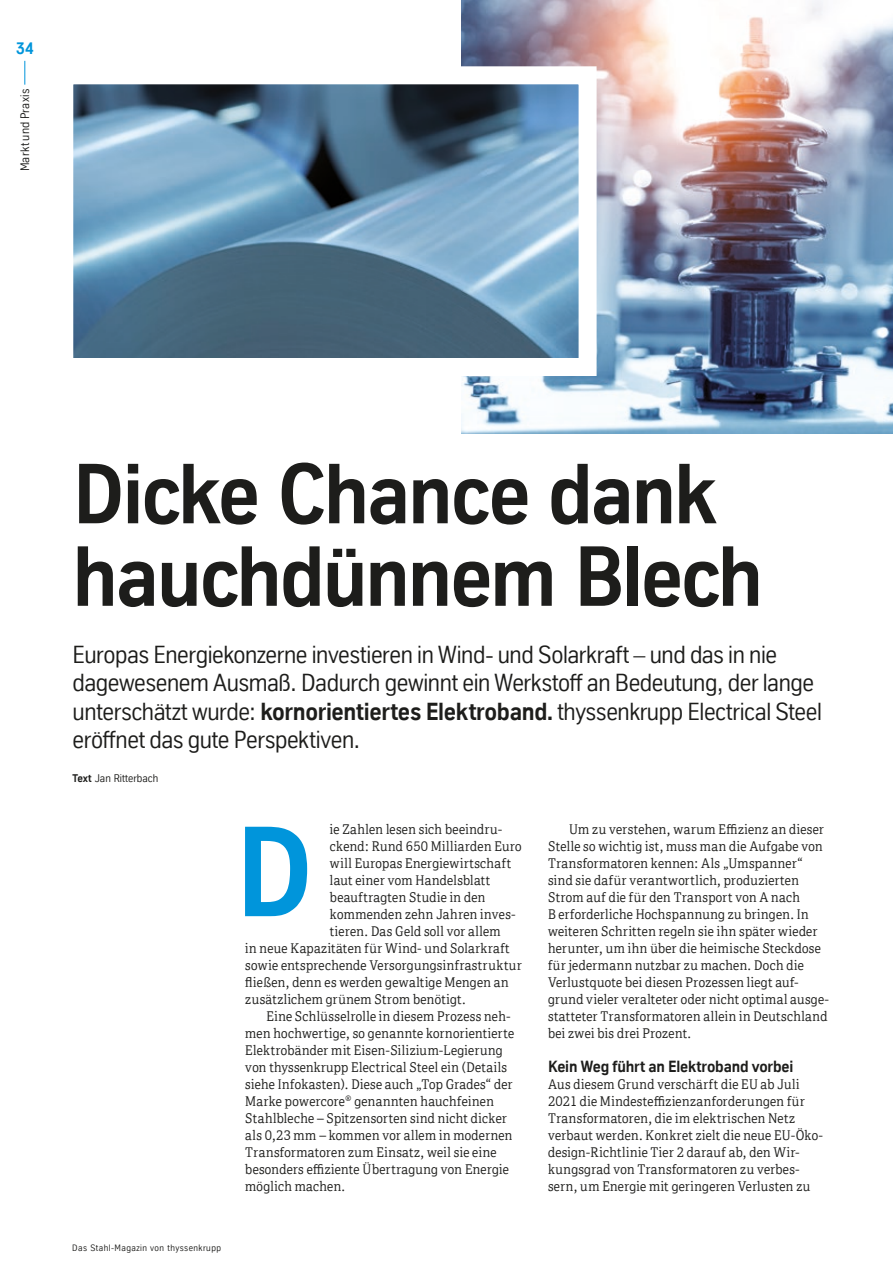
<style>
.page{position:relative;width:893px;height:1276px;background:#fff}
.page>*{position:absolute;margin:0;border:0;box-sizing:border-box;transform-origin:0 0}
.t1{font:700 124.2px "TK Type";color:#0095db}
.t2{font:700 82.5px/82.5px "TK Type";letter-spacing:-.025em;color:#1d1d1b}
.t3{font:24px/28.5px "TK Type";letter-spacing:-.015em;color:#1d1d1b}
.t4{font:700 16.5px "TK Type";color:#0095db}
.t5{font:700 15.75px "TK Type";letter-spacing:-.01em;color:#1d1d1b}
.t6{font:13.5px/17px "TK Serif";letter-spacing:.01em;color:#1d1d1b}
.t7{font:12px "TK Type";letter-spacing:.02em;color:#1d1d1b}
.t8{font:10.8px "TK Type";letter-spacing:.005em;color:#1d1d1b}
.t9{font:9px "TK Type";letter-spacing:.05em;color:#1d1d1b}
.s1{font-weight:700}
</style>
<div class="page">
<svg style="left:25px;top:61px;width:1px;height:24px"></svg>
<img style="left:462px;top:0;width:431px;height:434px">
<svg style="left:73px;top:57px;width:533px;height:328px"></svg>
<p class="t4" style="left:16px;top:39px;width:20px">34</p>
<p class="t7" style="left:18px;top:171px;width:84px;rotate:-90deg">Markt und Praxis</p>
<h2 class="t2" style="left:73px;top:453px;width:692px">Dicke Chance dank hauchdünnem Blech</h2>
<p class="t3" style="left:73px;top:640px;width:751px">Europas Energiekonzerne investieren in Wind- und Solarkraft – und das in nie dagewesenem Ausmaß. Dadurch gewinnt ein Werkstoff an Bedeutung, der lange unterschätzt wurde: <span class="s1">kornorientiertes Elektroband.</span> thyssenkrupp Electrical Steel eröffnet das gute Perspektiven.</p>
<p class="t8" style="left:73px;top:772px;width:87px"><span class="s1">Text</span> Jan Ritterbach</p>
<p class="t9" style="left:72px;top:1242px;width:150px">Das Stahl-Magazin von thyssenkrupp</p>
<h1 class="t1" style="left:235px;top:803px;width:80px">D</h1>
<p class="t6" style="left:330px;top:820px;width:174px">ie Zahlen lesen sich beeindru-</p>
<p class="t6" style="left:330px;top:837px;width:194px">ckend: Rund 650 Milliarden Euro</p>
<p class="t6" style="left:330px;top:854px;width:183px">will Europas Energiewirtschaft</p>
<p class="t6" style="left:330px;top:871px;width:162px">laut einer vom Handelsblatt</p>
<p class="t6" style="left:330px;top:888px;width:157px">beauftragten Studie in den</p>
<p class="t6" style="left:330px;top:905px;width:187px">kommenden zehn Jahren inves-</p>
<p class="t6" style="left:330px;top:922px;width:172px">tieren. Das Geld soll vor allem</p>
<p class="t6" style="left:245px;top:939px;width:266px">in neue Kapazitäten für Wind- und Solarkraft</p>
<p class="t6" style="left:245px;top:956px;width:278px">sowie entsprechende Versorgungsinfrastruktur</p>
<p class="t6" style="left:245px;top:973px;width:265px">fließen, denn es werden gewaltige Mengen an</p>
<p class="t6" style="left:245px;top:990px;width:222px">zusätzlichem grünem Strom benötigt.</p>
<p class="t6" style="left:267px;top:1007px;width:246px">Eine Schlüsselrolle in diesem Prozess neh-</p>
<p class="t6" style="left:245px;top:1024px;width:271px">men hochwertige, so genannte kornorientierte</p>
<p class="t6" style="left:245px;top:1041px;width:259px">Elektrobänder mit Eisen-Silizium-Legierung</p>
<p class="t6" style="left:245px;top:1058px;width:264px">von thyssenkrupp Electrical Steel ein (Details</p>
<p class="t6" style="left:245px;top:1075px;width:269px">siehe Infokasten). Diese auch „Top Grades“ der</p>
<p class="t6" style="left:245px;top:1092px;width:250px">Marke powercore<sup>®</sup> genannten hauchfeinen</p>
<p class="t6" style="left:245px;top:1109px;width:263px">Stahlbleche – Spitzensorten sind nicht dicker</p>
<p class="t6" style="left:245px;top:1126px;width:269px">als 0,23 mm – kommen vor allem in modernen</p>
<p class="t6" style="left:245px;top:1143px;width:253px">Transformatoren zum Einsatz, weil sie eine</p>
<p class="t6" style="left:245px;top:1160px;width:265px">besonders effiziente Übertragung von Energie</p>
<p class="t6" style="left:245px;top:1177px;width:102px">möglich machen.</p>
<p class="t6" style="left:548px;top:820px;width:283px;text-indent:21px">Um zu verstehen, warum Effizienz an dieser Stelle so wichtig ist, muss man die Aufgabe von Transformatoren kennen: Als „Umspanner“ sind sie dafür verantwortlich, produzierten Strom auf die für den Transport von A nach<br>B erforderliche Hochspannung zu bringen. In weiteren Schritten regeln sie ihn später wieder herunter, um ihn über die heimische Steckdose für jedermann nutzbar zu machen. Doch die Verlustquote bei diesen Prozessen liegt auf&shy;grund vieler veralteter oder nicht optimal ausge&shy;statteter Transformatoren allein in Deutschland bei zwei bis drei Prozent.</p>
<p class="t5" style="left:548px;top:1057px;width:247px">Kein Weg führt an Elektroband vorbei</p>
<p class="t6" style="left:548px;top:1075px;width:276px">Aus diesem Grund verschärft die EU ab Juli 2021 die Mindesteffizienzanforderungen für Transformatoren, die im elektrischen Netz verbaut werden. Konkret zielt die neue EU-Öko&shy;design-Richtlinie Tier 2 darauf ab, den Wir&shy;kungsgrad von Transformatoren zu verbes&shy;sern, um Energie mit geringeren Verlusten zu</p>
</div>
